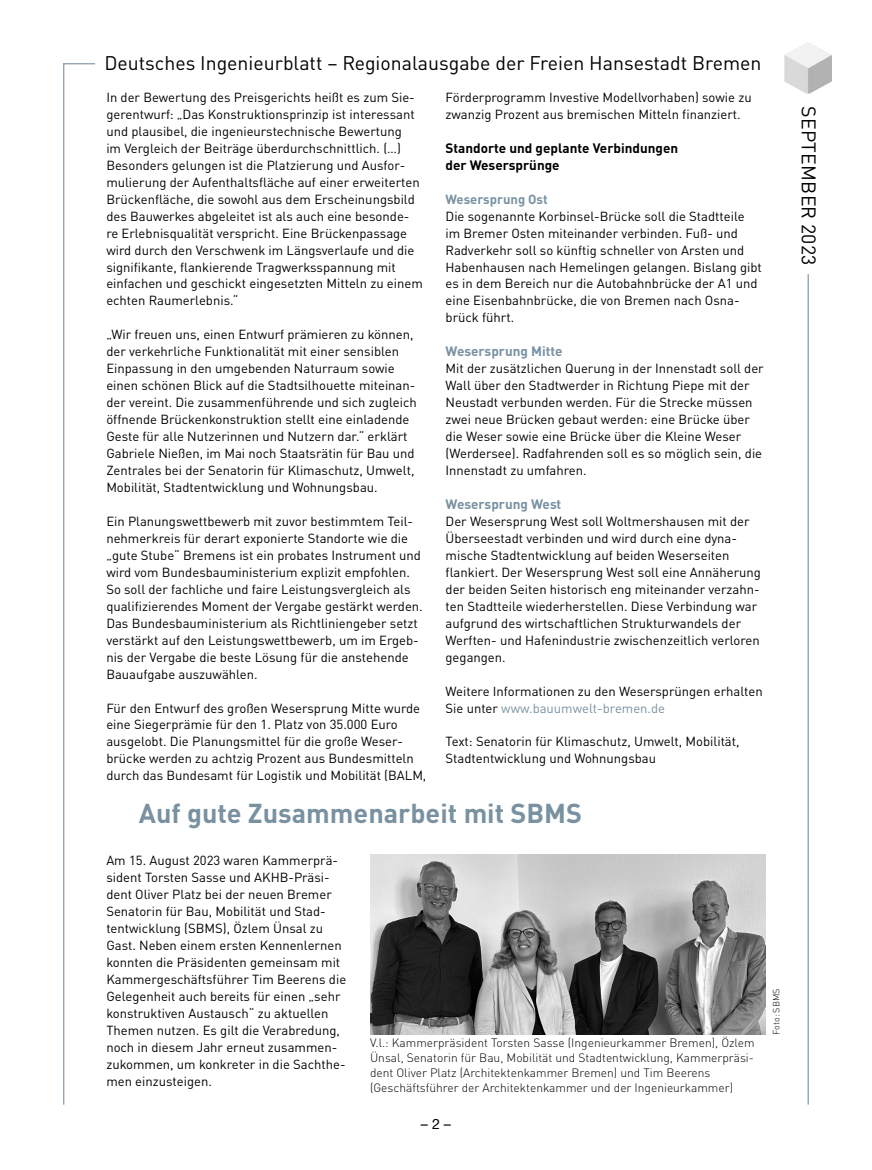
<style>
.page{position:relative;width:872px;height:1170px;background:#fff}
.page>*{position:absolute;margin:0;border:0;box-sizing:border-box;transform-origin:0 0}
.Headline{font:700 27px "DINOT";color:#7991a1}
.t1{font:19.5px "DINOT";color:#000}
.t2{font:14.25px "Helvetica Neue LT Std";color:#000}
.Interview_Frage{font:700 13.5px/17px "DINOT";color:#000}
.Fließtext_Links_Abst{font:700 13.5px "DINOT";color:#7991a1}
.Fließtext_Links_Abst-2{font:13.05px/17px "DINOT";color:#000}
.Fließtext_Links{font:13.05px/17px "DINOT";color:#000}
.Interview_Frage-2{font:700 13.05px "DINOT";color:#7991a1}
.Bildunterschrift{font:300 12px/15px "DINOT";color:#000}
.Quelle{font:300 9px "DINOT";color:#000}
.s1{color:#7991a1}
</style>
<div class="page">
<hr style="left:807px;top:195px;width:1px;height:909px;background:#7991a1">
<hr style="left:63px;top:63px;width:1px;height:1041px;background:#7991a1">
<hr style="left:63px;top:63px;width:32px;height:1px;background:#7991a1">
<div style="left:797px;top:106px;width:24px;height:168px;background:#fff"></div>
<img style="left:784px;top:43px;width:48px;height:51px">
<img style="left:370px;top:854px;width:395px;height:180px">
<h2 class="t1" style="left:104px;top:51px;width:658px">Deutsches Ingenieurblatt – Regionalausgabe der Freien Hansestadt Bremen</h2>
<p class="Fließtext_Links_Abst-2" style="left:445px;top:88px;width:307px">Förderprogramm Investive Modellvorhaben) sowie zu zwanzig Prozent aus bremischen Mitteln finanziert.</p>
<p class="Interview_Frage" style="left:445px;top:139px;width:234px">Standorte und geplante Verbindungen der Wesersprünge</p>
<p class="Interview_Frage-2" style="left:445px;top:190px;width:104px">Wesersprung Ost</p>
<p class="Fließtext_Links" style="left:445px;top:207px;width:318px">Die sogenannte Korbinsel-Brücke soll die Stadtteile im Bremer Osten miteinander verbinden. Fuß- und Radverkehr soll so künftig schneller von Arsten und Habenhausen nach Hemelingen gelangen. Bislang gibt es in dem Bereich nur die Autobahnbrücke der A1 und eine Eisenbahnbrücke, die von Bremen nach Osna&shy;brück führt.</p>
<p class="Fließtext_Links_Abst" style="left:445px;top:342px;width:119px">Wesersprung Mitte</p>
<p class="Fließtext_Links_Abst-2" style="left:445px;top:360px;width:320px">Mit der zusätzlichen Querung in der Innenstadt soll der Wall über den Stadtwerder in Richtung Piepe mit der Neustadt verbunden werden. Für die Strecke müssen zwei neue Brücken gebaut werden: eine Brücke über die Weser sowie eine Brücke über die Kleine Weser (Werdersee). Radfahrenden soll es so möglich sein, die Innenstadt zu umfahren.</p>
<p class="Fließtext_Links_Abst" style="left:445px;top:495px;width:117px">Wesersprung West</p>
<p class="Fließtext_Links_Abst-2" style="left:445px;top:512px;width:317px">Der Wesersprung West soll Woltmershausen mit der Überseestadt verbinden und wird durch eine dyna&shy;mische Stadtentwicklung auf beiden Weserseiten flankiert. Der Wesersprung West soll eine Annäherung der beiden Seiten historisch eng miteinander verzahn&shy;ten Stadtteile wiederherstellen. Diese Verbindung war aufgrund des wirtschaftlichen Strukturwandels der Werften- und Hafenindustrie zwischenzeitlich verloren gegangen.</p>
<p class="Fließtext_Links_Abst-2" style="left:445px;top:682px;width:319px">Weitere Informationen zu den Wesersprüngen erhalten<br>Sie unter <span class="s1">www.bauumwelt-bremen.de</span></p>
<p class="Fließtext_Links" style="left:445px;top:733px;width:295px">Text: Senatorin für Klimaschutz, Umwelt, Mobilität,<br>Stadtentwicklung und Wohnungsbau</p>
<p class="Headline" style="left:139px;top:795px;width:445px">Auf gute Zusammenarbeit mit SBMS</p>
<p class="Fließtext_Links_Abst-2" style="left:106px;top:851px;width:241px">Am 15. August 2023 waren Kammerprä&shy;sident Torsten Sasse und AKHB-Präsi&shy;dent Oliver Platz bei der neuen Bremer Senatorin für Bau, Mobilität und Stad&shy;tentwicklung (SBMS), Özlem Ünsal zu Gast. Neben einem ersten Kennenlernen konnten die Präsidenten gemeinsam mit Kammergeschäftsführer Tim Beerens die Gelegenheit auch bereits für einen „sehr konstruktiven Austausch“ zu aktuellen Themen nutzen. Es gilt die Verabredung, noch in diesem Jahr erneut zusammen&shy;zukommen, um konkreter in die Sachthe&shy;men einzusteigen.</p>
<p class="Fließtext_Links_Abst-2" style="left:106px;top:88px;width:318px">In der Bewertung des Preisgerichts heißt es zum Sie&shy;gerentwurf: „Das Konstruktionsprinzip ist interessant und plausibel, die ingenieurstechnische Bewertung<br>im Vergleich der Beiträge überdurchschnittlich. (…)<br>Besonders gelungen ist die Platzierung und Ausfor&shy;mulierung der Aufenthaltsfläche auf einer erweiterten Brückenfläche, die sowohl aus dem Erscheinungsbild des Bauwerkes abgeleitet ist als auch eine besonde&shy;re Erlebnisqualität verspricht. Eine Brückenpassage wird durch den Verschwenk im Längsverlaufe und die signifikante, flankierende Tragwerksspannung mit einfachen und geschickt eingesetzten Mitteln zu einem echten Raumerlebnis.“</p>
<p class="Fließtext_Links_Abst-2" style="left:106px;top:326px;width:312px">„Wir freuen uns, einen Entwurf prämieren zu können, der verkehrliche Funktionalität mit einer sensiblen Einpassung in den umgebenden Naturraum sowie einen schönen Blick auf die Stadtsilhouette miteinan&shy;der vereint. Die zusammenführende und sich zugleich öffnende Brückenkonstruktion stellt eine einladende Geste für alle Nutzerinnen und Nutzern dar.“ erklärt Gabriele Nießen, im Mai noch Staatsrätin für Bau und Zentrales bei der Senatorin für Klimaschutz, Umwelt, Mobilität, Stadtentwicklung und Wohnungsbau.</p>
<p class="Fließtext_Links_Abst-2" style="left:106px;top:512px;width:318px">Ein Planungswettbewerb mit zuvor bestimmtem Teil&shy;nehmerkreis für derart exponierte Standorte wie die „gute Stube“ Bremens ist ein probates Instrument und wird vom Bundesbauministerium explizit empfohlen.<br>So soll der fachliche und faire Leistungsvergleich als qualifizierendes Moment der Vergabe gestärkt werden.<br>Das Bundesbauministerium als Richtliniengeber setzt verstärkt auf den Leistungswettbewerb, um im Ergeb&shy;nis der Vergabe die beste Lösung für die anstehende Bauaufgabe auszuwählen.</p>
<p class="Fließtext_Links_Abst-2" style="left:106px;top:699px;width:321px">Für den Entwurf des großen Wesersprung Mitte wurde eine Siegerprämie für den 1. Platz von 35.000 Euro ausgelobt. Die Planungsmittel für die große Weser&shy;brücke werden zu achtzig Prozent aus Bundesmitteln durch das Bundesamt für Logistik und Mobilität (BALM,</p>
<p class="Bildunterschrift" style="left:370px;top:1035px;width:386px">V.l.: Kammerpräsident Torsten Sasse (Ingenieurkammer Bremen), Özlem Ünsal, Senatorin für Bau, Mobilität und Stadtentwicklung, Kammerpräsi&shy;dent Oliver Platz (Architektenkammer Bremen) und Tim Beerens (Geschäftsführer der Architektenkammer und der Ingenieurkammer)</p>
<p class="Quelle" style="left:771px;top:1034px;width:48px;rotate:-90deg">Foto: SBMS</p>
<p class="t2" style="left:421px;top:1115px;width:32px">– 2 –</p>
<h2 class="t1" style="left:821px;top:106px;width:160px;rotate:90deg">SEPTEMBER 2023</h2>
</div>
